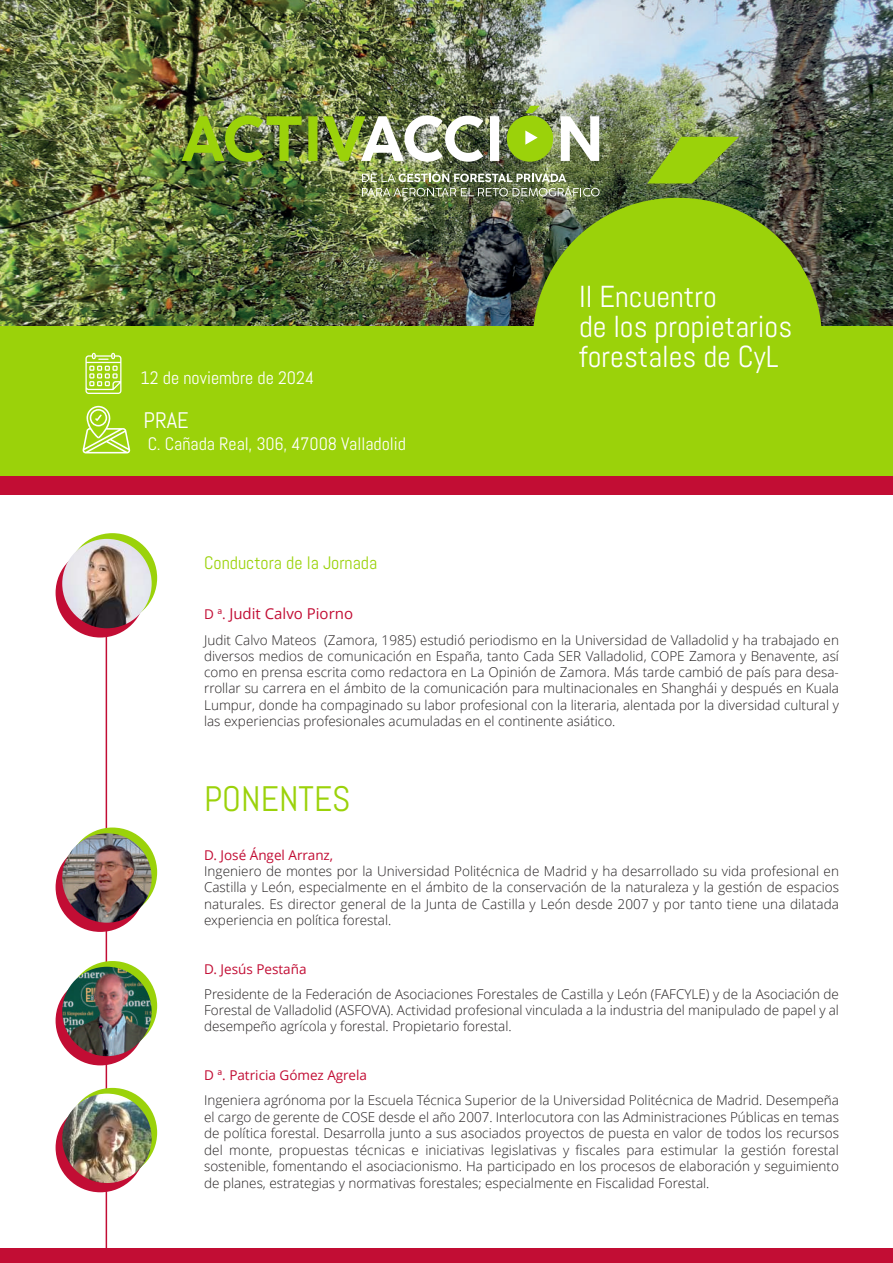
<style>
.page{position:relative;width:893px;height:1263px;background:#fff}
.page>*{position:absolute;margin:0;border:0;box-sizing:border-box;transform-origin:0 0}
.t1{font:35.4px "Abel";color:#9bd20a}
.t2{font:30.3px/30px "Abel";color:#fff}
.t3{font:22.5px "Abel";color:#fff}
.t4{font:18px "Abel";color:#fff}
.t5{font:18px "Abel";color:#9bd20a}
.t6{font:15px "Open Sans";color:#c20d34}
.t7{font:300 13.5px/16.4px "Open Sans";color:#231f20;text-align:justify}
.t8{font:13.5px "Open Sans";color:#c20d34}
.s1{font-size:13.5px}
</style>
<div class="page">
<img style="left:0;top:0;width:893px;height:326px">
<div style="left:0;top:326px;width:893px;height:159px;background:#9bd20a"></div>
<svg style="left:533px;top:198px;width:289px;height:128px;background:#88b417"></svg>
<svg style="left:647px;top:137px;width:92px;height:46px;background:#84ab2a"></svg>
<img style="left:182px;top:106px;width:417px;height:56px">
<img style="left:362px;top:172px;width:238px;height:24px">
<svg style="left:82px;top:406px;width:48px;height:47px"></svg>
<div style="left:0;top:476px;width:893px;height:19px;background:#c20d34"></div>
<svg style="left:85px;top:353px;width:36px;height:41px"></svg>
<div style="left:0;top:1248px;width:893px;height:15px;background:#c20d34"></div>
<hr style="left:106px;top:536px;width:1px;height:720px;background:#c20d34">
<div style="left:56px;top:976px;width:89px;height:89px;background:#c20d34;border-radius:50%"></div>
<div style="left:68px;top:961px;width:89px;height:89px;background:#9bd20a;border-radius:50%"></div>
<img style="left:62px;top:967px;width:90px;height:89px;border-radius:50%">
<div style="left:56px;top:1103px;width:89px;height:89px;background:#c20d34;border-radius:50%"></div>
<div style="left:68px;top:1088px;width:89px;height:89px;background:#9bd20a;border-radius:50%"></div>
<img style="left:62px;top:1093px;width:90px;height:90px;border-radius:50%">
<div style="left:56px;top:548px;width:89px;height:89px;background:#c20d34;border-radius:50%"></div>
<div style="left:68px;top:533px;width:89px;height:90px;background:#9bd20a;border-radius:50%"></div>
<img style="left:62px;top:539px;width:90px;height:89px;border-radius:50%">
<div style="left:56px;top:842px;width:89px;height:90px;background:#c20d34;border-radius:50%"></div>
<div style="left:68px;top:827px;width:89px;height:90px;background:#9bd20a;border-radius:50%"></div>
<img style="left:62px;top:833px;width:90px;height:90px;border-radius:50%">
<h3 class="t4" style="left:141px;top:366px;width:175px">12 de noviembre de 2024</h3>
<h3 class="t3" style="left:144px;top:406px;width:47px">PRAE</h3>
<h3 class="t4" style="left:148px;top:433px;width:260px">C. Cañada Real, 306, 47008 Valladolid</h3>
<h2 class="t2" style="left:579px;top:281px;width:215px">II Encuentro<br>de los propietarios forestales de CyL</h2>
<h3 class="t5" style="left:204px;top:551px;width:175px">Conductora de la Jornada</h3>
<p class="t6" style="left:204px;top:603px;width:150px"><span class="s1">D ª.</span> Judit Calvo Piorno</p>
<p class="t7" style="left:204px;top:631px;width:636px">Judit Calvo Mateos (Zamora, 1985) estudió periodismo en la Universidad de Valladolid y ha trabajado en diversos medios de comunicación en España, tanto Cada SER Valladolid, COPE Zamora y Benavente, así como en prensa escrita como redactora en La Opinión de Zamora. Más tarde cambió de país para desa&shy;rrollar su carrera en el ámbito de la comunicación para multinacionales en Shanghái y después en Kuala Lumpur, donde ha compaginado su labor profesional con la literaria, alentada por la diversidad cultural y las experiencias profesionales acumuladas en el continente asiático.</p>
<h1 class="t1" style="left:204px;top:777px;width:148px">PONENTES</h1>
<p class="t8" style="left:204px;top:845px;width:131px">D. José Ángel Arranz,</p>
<p class="t7" style="left:204px;top:862px;width:636px">Ingeniero de montes por la Universidad Politécnica de Madrid y ha desarrollado su vida profesional en Castilla y León, especialmente en el ámbito de la conservación de la naturaleza y la gestión de espacios naturales. Es director general de la Junta de Castilla y León desde 2007 y por tanto tiene una dilatada experiencia en política forestal.</p>
<p class="t8" style="left:204px;top:959px;width:104px">D. Jesús Pestaña</p>
<p class="t7" style="left:204px;top:985px;width:636px">Presidente de la Federación de Asociaciones Forestales de Castilla y León (FAFCYLE) y de la Asociación de Forestal de Valladolid (ASFOVA). Actividad profesional vinculada a la industria del manipulado de papel y al desempeño agrícola y forestal. Propietario forestal.</p>
<p class="t8" style="left:204px;top:1066px;width:164px">D ª. Patricia Gómez Agrela</p>
<p class="t7" style="left:204px;top:1092px;width:636px">Ingeniera agrónoma por la Escuela Técnica Superior de la Universidad Politécnica de Madrid. Desempeña el cargo de gerente de COSE desde el año 2007. Interlocutora con las Administraciones Públicas en temas de política forestal. Desarrolla junto a sus asociados proyectos de puesta en valor de todos los recursos del monte, propuestas técnicas e iniciativas legislativas y fiscales para estimular la gestión forestal sostenible, fomentando el asociacionismo. Ha participado en los procesos de elaboración y seguimiento de planes, estrategias y normativas forestales; especialmente en Fiscalidad Forestal.</p>
</div>
